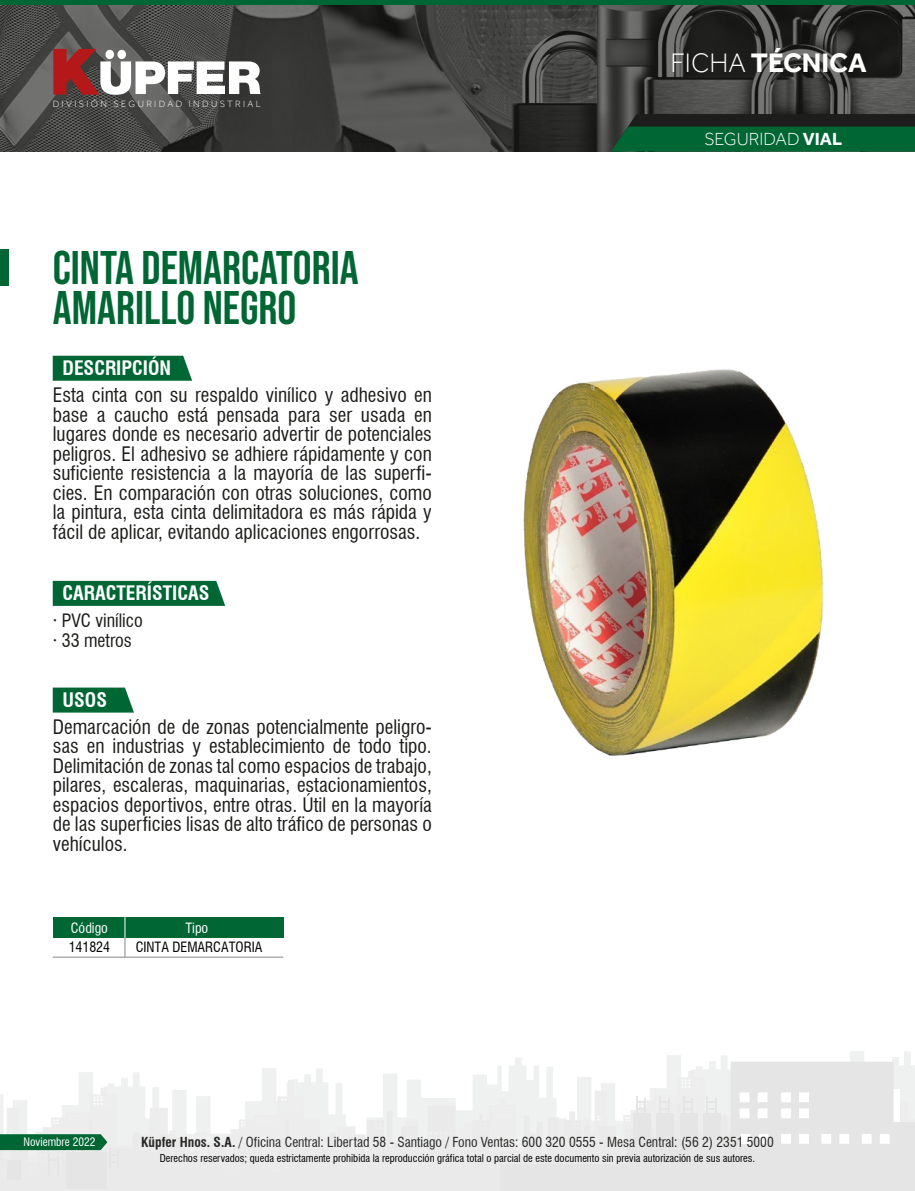
<style>
.page{position:relative;width:915px;height:1191px;background:#fff}
.page>*{position:absolute;margin:0;border:0;box-sizing:border-box;transform-origin:0 0}
.t1{font:47.1px "Bebas Neue";color:#063}
.t2{font:700 27.45px "Effra";color:#fff}
.t3{font:condensed 19.5px/19.5px "Swiss 721 BT";color:#1d1d1b;text-align:justify}
.t4{font:700 condensed 19.5px "Swiss 721 BT";color:#fff}
.t5{font:condensed 18px/19.5px "Swiss 721 BT";color:#1d1d1b}
.t6{font:300 18px "Effra";color:#fff}
.t7{font:condensed 13.8px "Swiss 721 BT";color:#000}
.t8{font:condensed 13.8px "Swiss 721 BT";color:#fff}
.t9{font:condensed 13.5px "Swiss 721 BT";color:#272726}
.t10{font:condensed 11.4px "Swiss 721 BT";color:#fff}
.t11{font:condensed 10.5px "Swiss 721 BT";color:#000}
.t12{font:300 9.45px "Effra";letter-spacing:.25em;color:#fff}
.s1{font-weight:300}
.s2{font-weight:700}
</style>
<div class="page">
<img style="left:0;top:5px;width:914px;height:147px">
<div style="left:0;top:0;width:914px;height:5px;background:#063"></div>
<svg style="left:53px;top:49px;width:207px;height:46px"></svg>
<svg style="left:611px;top:114px;width:303px;height:38px;background:#0c4d2c"></svg>
<svg style="left:53px;top:356px;width:139px;height:25px;background:#0a6c3b"></svg>
<div style="left:53px;top:581px;width:172px;height:25px;background:#063"></div>
<svg style="left:53px;top:687px;width:81px;height:25px;background:#147243"></svg>
<div style="left:53px;top:916px;width:230px;height:21px;background:#063"></div>
<svg style="left:125px;top:916px;width:1px;height:41px"></svg>
<hr style="left:53px;top:957px;width:230px;height:1px;background:#858585">
<svg style="left:0;top:1051px;width:914px;height:140px"></svg>
<div style="left:0;top:249px;width:9px;height:36px;background:#063"></div>
<img style="left:523px;top:369px;width:301px;height:387px">
<p class="t12" style="left:53px;top:98px;width:210px">DIVISIÓN SEGURIDAD INDUSTRIAL</p>
<h1 class="t1" style="left:53px;top:241px;width:307px">CINTA DEMARCATORIA</h1>
<h1 class="t1" style="left:53px;top:281px;width:245px">AMARILLO NEGRO</h1>
<p class="t4" style="left:62px;top:356px;width:110px">DESCRIPCIÓN</p>
<p class="t3" style="left:53px;top:385px;width:380px">Esta cinta con su respaldo vinílico y adhesivo en base a caucho está pensada para ser usada en lugares donde es necesario advertir de potenciales peligros. El adhesivo se adhiere rápidamente y con suficiente resistencia a la mayoría de las superfi&shy;cies. En comparación con otras soluciones, como la pintura, esta cinta delimitadora es más rápida y fácil de aplicar, evitando aplicaciones engorrosas.</p>
<p class="t4" style="left:63px;top:581px;width:148px">CARACTERÍSTICAS</p>
<p class="t5" style="left:53px;top:611px;width:92px">· PVC vinílico · 33 metros</p>
<p class="t4" style="left:63px;top:688px;width:46px">USOS</p>
<p class="t3" style="left:53px;top:717px;width:380px">Demarcación de de zonas potencialmente peligro&shy;sas en industrias y establecimiento de todo tipo.<br>Delimitación de zonas tal como espacios de trabajo, pilares, escaleras, maquinarias, estacionamientos, espacios deportivos, entre otras. Útil en la mayoría de las superficies lisas de alto tráfico de personas o vehículos.</p>
<p class="t8" style="left:71px;top:919px;width:39px">Código</p>
<p class="t7" style="left:69px;top:938px;width:43px">141824</p>
<p class="t8" style="left:185px;top:919px;width:24px">Tipo</p>
<p class="t7" style="left:136px;top:938px;width:128px">CINTA DEMARCATORIA</p>
<h2 class="t2" style="left:670px;top:48px;width:197px"><span class="s1">FICHA</span> TÉCNICA</h2>
<p class="t6" style="left:704px;top:129px;width:139px">SEGURIDAD <span class="s2">VIAL</span></p>
<p class="t10" style="left:23px;top:1134px;width:73px">Noviembre 2022</p>
<p class="t9" style="left:141px;top:1133px;width:633px"><span class="s2">Küpfer Hnos. S.A.</span> / Oficina Central: Libertad 58 - Santiago / Fono Ventas: 600 320 0555 - Mesa Central: (56 2) 2351 5000</p>
<p class="t11" style="left:160px;top:1151px;width:596px">Derechos reservados; queda estrictamente prohibida la reproducción gráfica total o parcial de este documento sin previa autorización de sus autores.</p>
</div>
